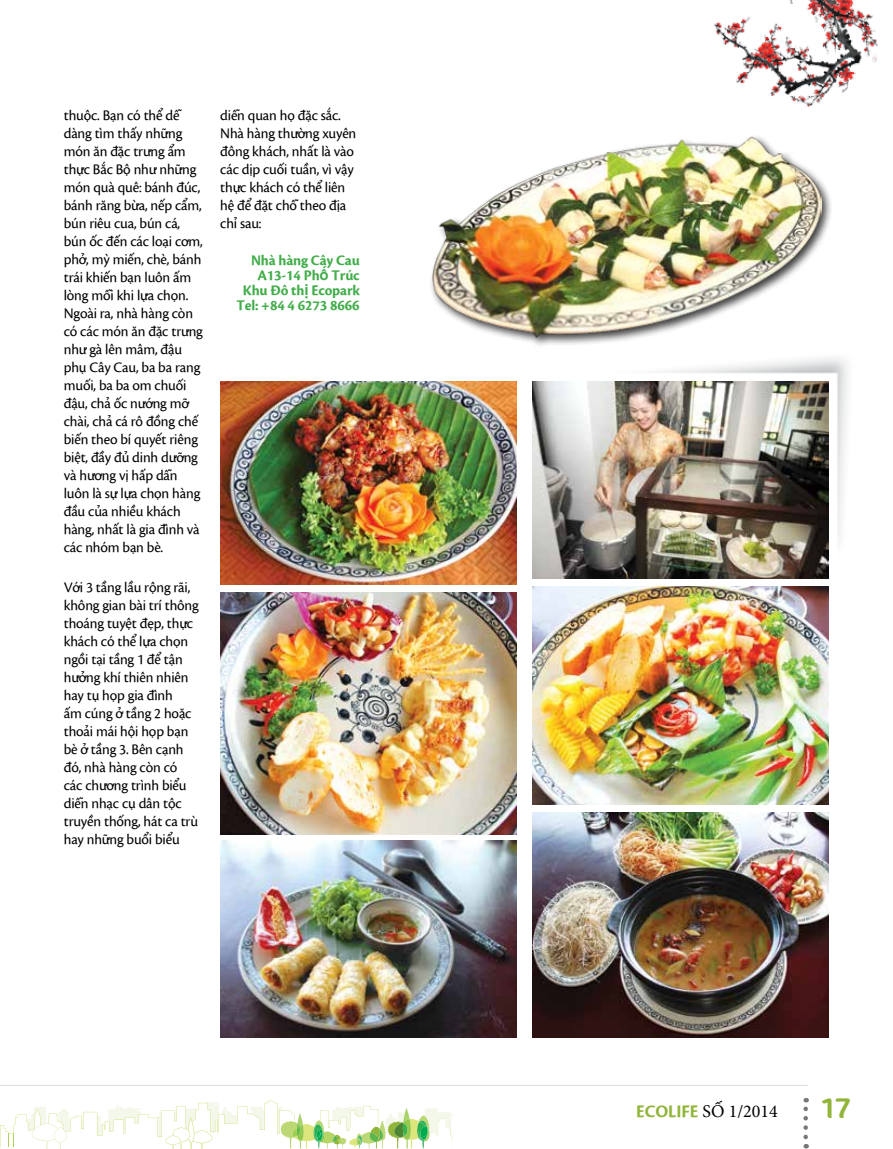
<style>
.page{position:relative;width:893px;height:1149px;background:#fff}
.page>*{position:absolute;margin:0;border:0;box-sizing:border-box;transform-origin:0 0}
.t1{font:28.5px "Cocon VU Bold";color:#91b538}
.t2{font:18px "Minion Pro";color:#000}
.t3{font:15px/18px "Cronos VU";letter-spacing:-.01em;color:#000}
.t4{font:15px/15px "Cronos VU Bold";letter-spacing:-.01em;color:#41ad49;text-align:right}
.s1{font-family:"Arial";font-weight:700}
.s2{font-family:"Cronos VU Bold";color:#91b538}
</style>
<div class="page">
<svg style="left:0;top:1100px;width:453px;height:48px"></svg>
<hr style="left:0;top:1084px;width:808px;height:1px;background:#dcddde">
<svg style="left:803px;top:1098px;width:5px;height:38px"></svg>
<img style="left:714px;top:0;width:164px;height:106px">
<img style="left:539px;top:357px;width:310px;height:222px">
<img style="left:533px;top:381px;width:296px;height:197px">
<div style="left:429px;top:133px;width:404px;height:216px;background:#000;opacity:.75"></div>
<img style="left:432px;top:136px;width:389px;height:202px">
<img style="left:220px;top:592px;width:296px;height:242px">
<img style="left:533px;top:586px;width:296px;height:218px">
<img style="left:221px;top:381px;width:295px;height:203px">
<img style="left:533px;top:812px;width:296px;height:225px">
<img style="left:220px;top:840px;width:296px;height:197px">
<p class="t3" style="left:64px;top:105px;width:141px">thuộc. Bạn có thể dễ dàng tìm thấy những món ăn đặc trưng ẩm thực Bắc Bộ như những món quà quê: bánh đúc, bánh răng bừa, nếp cẩm, bún riêu cua, bún cá, bún ốc đến các loại cơm, phở, mỳ miến, chè, bánh trái khiến bạn luôn ấm lòng mỗi khi lựa chọn.<br>Ngoài ra, nhà hàng còn có các món ăn đặc trưng như gà lên mâm, đậu phụ Cây Cau, ba ba rang muối, ba ba om chuối đậu, chả ốc nướng mỡ chài, chả cá rô đồng chế biến theo bí quyết riêng biệt, đầy đủ dinh dưỡng và hương vị hấp dẫn luôn là sự lựa chọn hàng đầu của nhiều khách hàng, nhất là gia đình và các nhóm bạn bè.</p>
<p class="t3" style="left:64px;top:576px;width:137px">Với 3 tầng lầu rộng rãi, không gian bài trí thông thoáng tuyệt đẹp, thực khách có thể lựa chọn ngồi tại tầng 1 để tận hưởng khí thiên nhiên hay tụ họp gia đình<br>ấm cúng ở tầng 2 hoặc thoải mái hội họp bạn bè ở tầng 3. Bên cạnh đó, nhà hàng còn có các chương trình biểu diễn nhạc cụ dân tộc truyền thống, hát ca trù hay những buổi biểu</p>
<p class="t3" style="left:220px;top:105px;width:138px">diễn quan họ đặc sắc.<br>Nhà hàng thường xuyên đông khách, nhất là vào các dịp cuối tuần, vì vậy thực khách có thể liên hệ để đặt chỗ theo địa chỉ sau:</p>
<p class="t4" style="left:236px;top:251px;width:125px">Nhà hàng Cây Cau<br>A13-14 Ph<span class="s1">ố</span> Trúc<br>Khu Đô th<span class="s1">ị</span> Ecopark<br>Tel: +84 4 6273 8666</p>
<p class="t2" style="left:636px;top:1098px;width:143px"><span class="s2">ECOLIFE</span> SỐ 1/2014</p>
<h1 class="t1" style="left:823px;top:1085px;width:30px">17</h1>
</div>
